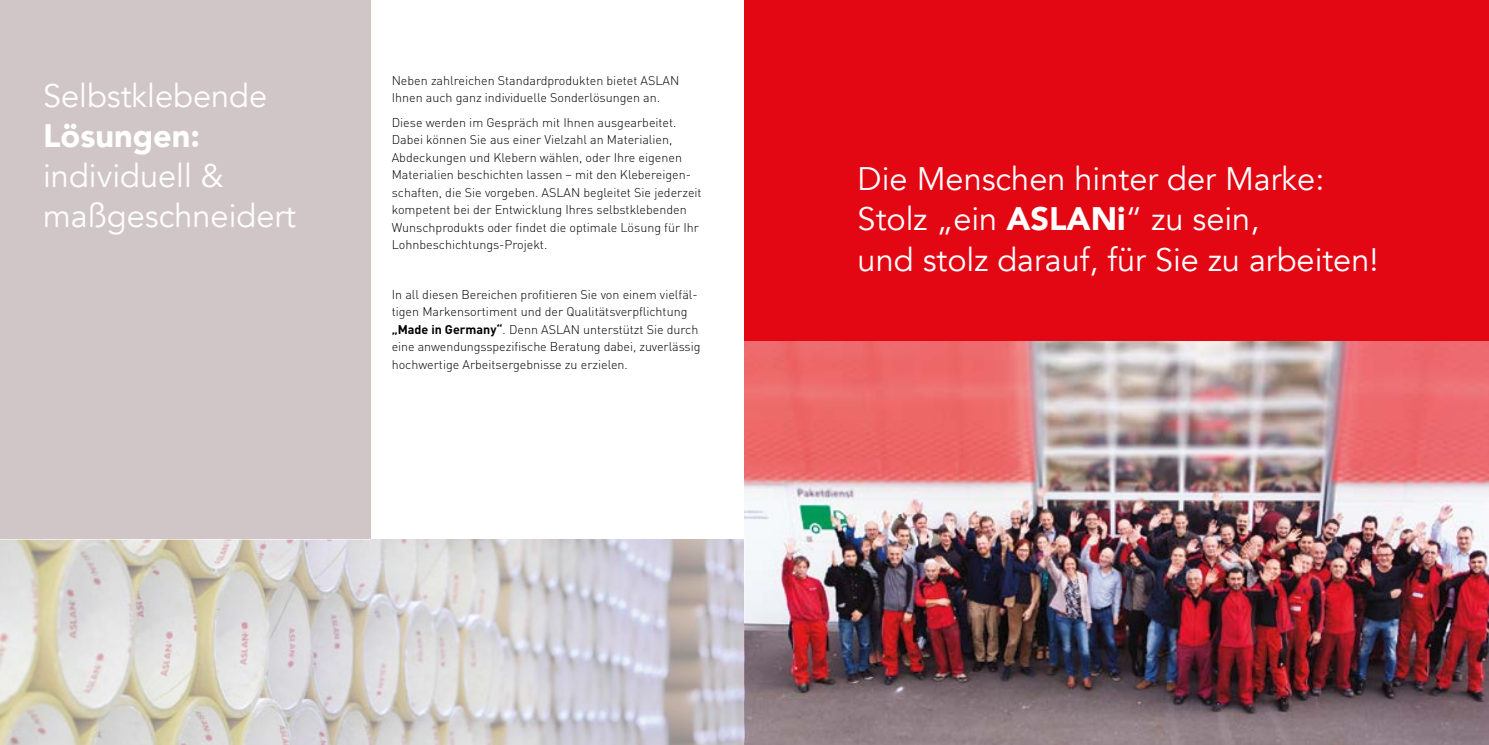
<style>
.page{position:relative;width:1489px;height:745px;background:#fff}
.page>*{position:absolute;margin:0;border:0;box-sizing:border-box;transform-origin:0 0}
.t1{font:32.5px/40px "Avenir";color:#fff}
.t2{font:900 32.5px "Avenir";color:#fff}
.t3{font:300 12.5px/17.5px "DIN";color:#000}
.s1{font-weight:700}
.s2{font-weight:900}
</style>
<div class="page">
<div style="left:744px;top:0;width:744px;height:744px;background:#e30613"></div>
<img style="left:744px;top:341px;width:744px;height:403px">
<div style="left:0;top:0;width:370px;height:539px;background:#d0c6c7"></div>
<svg style="left:0;top:539px;width:743px;height:205px"></svg>
<h1 class="t1" style="left:43px;top:76px;width:225px">Selbstklebende</h1>
<h1 class="t2" style="left:43px;top:108px;width:159px">Lösungen:</h1>
<h1 class="t1" style="left:43px;top:156px;width:254px">individuell &amp; maßgeschneidert</h1>
<p class="t3" style="left:392px;top:71px;width:289px">Neben zahlreichen Standardprodukten bietet ASLAN<br>Ihnen auch ganz individuelle Sonderlösungen an.</p>
<p class="t3" style="left:392px;top:113px;width:311px">Diese werden im Gespräch mit Ihnen ausgearbeitet.<br>Dabei können Sie aus einer Vielzahl an Materialien, Abdeckungen und Klebern wählen, oder Ihre eigenen Materialien beschichten lassen – mit den Klebereigen&shy;schaften, die Sie vorgeben. ASLAN begleitet Sie jederzeit kompetent bei der Entwicklung Ihres selbstklebenden Wunschprodukts oder findet die optimale Lösung für Ihr Lohnbeschichtungs-Projekt.</p>
<p class="t3" style="left:392px;top:285px;width:310px">In all diesen Bereichen profitieren Sie von einem vielfäl&shy;tigen Markensortiment und der Qualitätsverpflichtung <span class="s1">„Made in Germany“</span>. Denn ASLAN unterstützt Sie durch eine anwendungsspezifische Beratung dabei, zuverlässig hochwertige Arbeitsergebnisse zu erzielen.</p>
<h1 class="t1" style="left:857px;top:160px;width:522px">Die Menschen hinter der Marke:<br>Stolz „ein <span class="s2">ASLANi</span>“ zu sein,<br>und stolz darauf, für Sie zu arbeiten!</h1>
</div>
